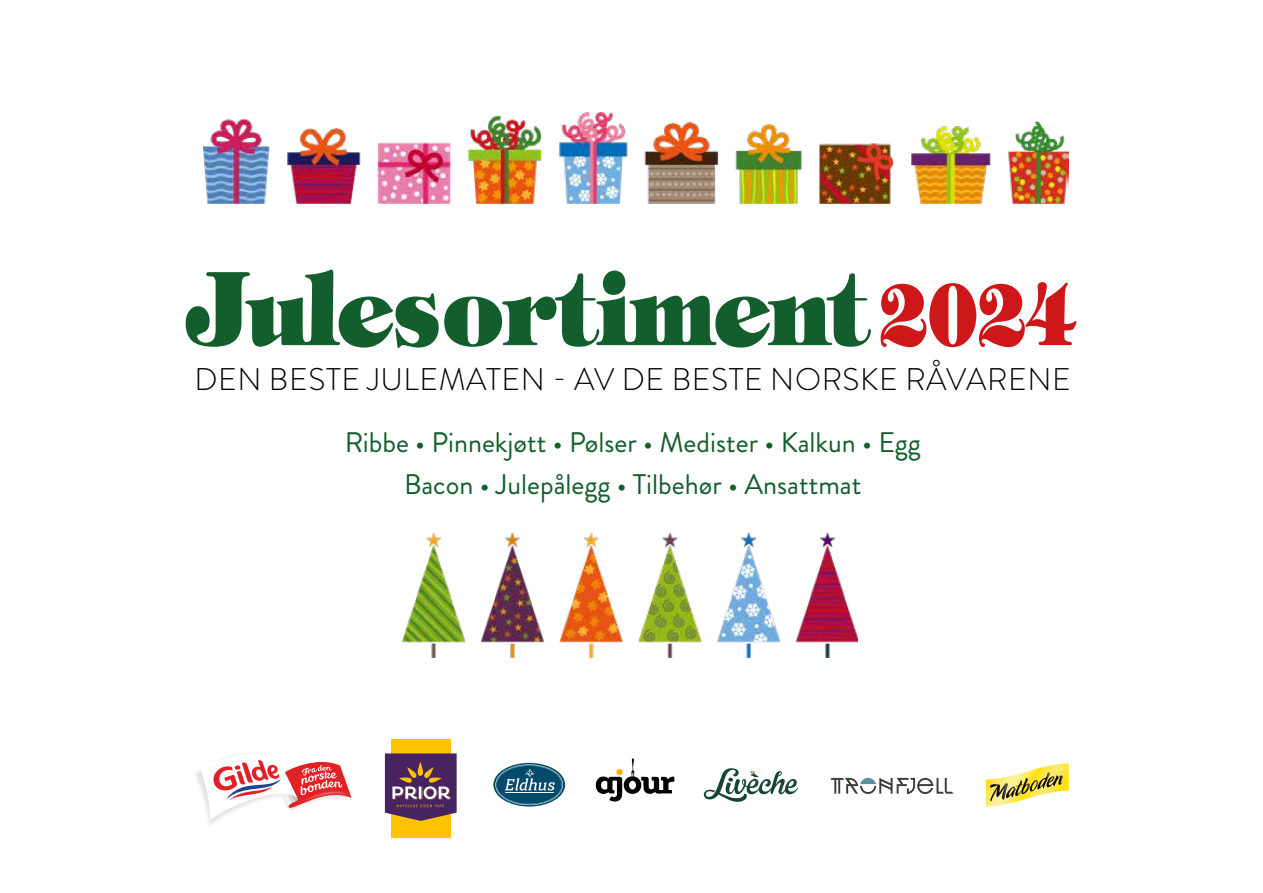
<style>
.page{position:relative;width:1263px;height:893px;background:#fff}
.page>*{position:absolute;margin:0;border:0;box-sizing:border-box;transform-origin:0 0}
.t1{font:102.9px "VPS An Giang Thuong";color:#125e2d;scale:.82 1}
.t2{font:300 31.35px "Brandon Grotesque";letter-spacing:.02em;color:#000}
.t3{font:28.35px/41.4px "Brandon Grotesque";color:#125e2d;text-align:center}
.s1{font-size:84.75px;color:#cd1719}
</style>
<div class="page">
<img style="left:203px;top:112px;width:866px;height:92px">
<img style="left:403px;top:533px;width:455px;height:124px">
<svg style="left:986px;top:763px;width:83px;height:44px"></svg>
<svg style="left:596px;top:758px;width:78px;height:44px"></svg>
<svg style="left:703px;top:768px;width:95px;height:34px"></svg>
<svg style="left:830px;top:778px;width:123px;height:16px"></svg>
<svg style="left:201px;top:753px;width:150px;height:67px"></svg>
<svg style="left:493px;top:763px;width:72px;height:44px"></svg>
<svg style="left:495px;top:764px;width:68px;height:41px"></svg>
<hr style="left:505px;top:793px;width:48px;height:1px;background:#fff">
<div style="left:391px;top:739px;width:59px;height:99px;background:#fdc300"></div>
<svg style="left:385px;top:753px;width:72px;height:68px;background:#6c4965"></svg>
<h1 class="t1" style="left:188px;top:222px;width:1084px">Julesortiment <span class="s1">2024</span></h1>
<p class="t2" style="left:194px;top:358px;width:878px">DEN BESTE JULEMATEN - AV DE BESTE NORSKE RÅVARENE</p>
<p class="t3" style="left:345px;top:422px;width:577px">Ribbe • Pinnekjøtt • Pølser • Medister • Kalkun • Egg<br>Bacon • Julepålegg • Tilbehør • Ansattmat</p>
</div>
